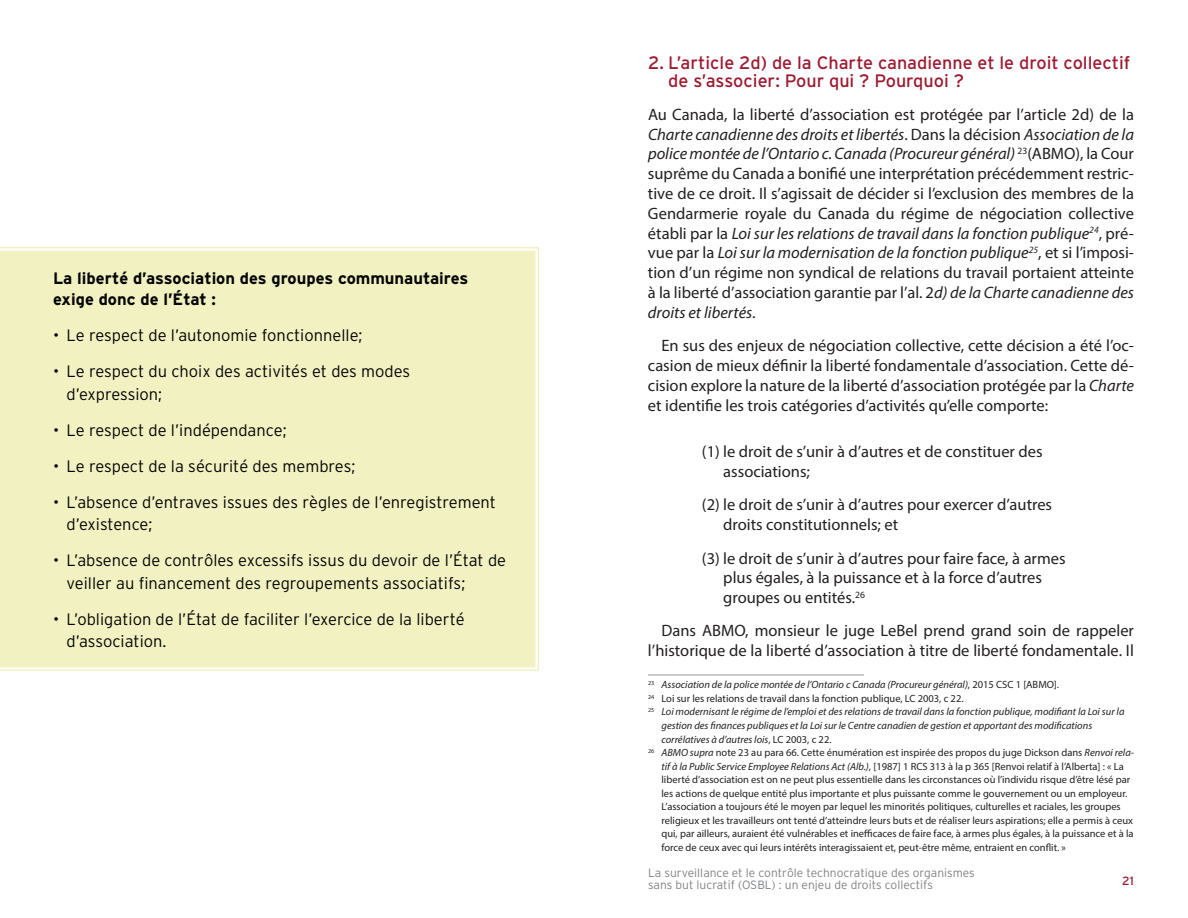
<style>
.page{position:relative;width:1188px;height:918px;background:#fff}
.page>*{position:absolute;margin:0;border:0;box-sizing:border-box;transform-origin:0 0}
.t1{font:18px/18px "Interstate";color:#9d1b32}
.t2{font:16.5px/19.8px "Myriad Pro";color:#231f20}
.t3{font:300 16.5px/22.5px "Interstate";color:#040503}
.t4{font:700 16.5px/20.9px "Interstate";color:#040503}
.t5{font:300 12px/12px "Interstate";color:#808285}
.t6{font:12px "Interstate";color:#9d1b32}
.t7{font:10.5px "Myriad Pro";color:#231f20}
.t8{font:italic 10.5px "Myriad Pro";color:#231f20}
.s1{font-style:italic}
.s2{font-style:normal}
</style>
<div class="page">
<hr style="left:648px;top:675px;width:216px;height:1px;background:#939598">
<div style="left:0;top:248px;width:538px;height:422px;background:#f2f1c2"></div>
<p class="t4" style="left:53px;top:268px;width:417px">La liberté d’association des groupes communautaires exige donc de l’État :</p>
<p class="t3" style="left:53px;top:324px;width:311px">• Le respect de l’autonomie fonctionnelle;</p>
<p class="t3" style="left:67px;top:360px;width:345px;text-indent:-13px">• Le respect du choix des activités et des modes d’expression;</p>
<p class="t3" style="left:53px;top:418px;width:235px">• Le respect de l’indépendance;</p>
<p class="t3" style="left:53px;top:454px;width:304px">• Le respect de la sécurité des membres;</p>
<p class="t3" style="left:67px;top:490px;width:431px;text-indent:-13px">• L’absence d’entraves issues des règles de l’enregistrement d’existence;</p>
<p class="t3" style="left:67px;top:549px;width:441px;text-indent:-13px">• L’absence de contrôles excessifs issus du devoir de l’État de veiller au financement des regroupements associatifs;</p>
<p class="t3" style="left:67px;top:607px;width:400px;text-indent:-13px">• L’obligation de l’État de faciliter l’exercice de la liberté d’association.</p>
<p class="t1" style="left:668px;top:53px;width:464px;text-indent:-20px">2. L’article 2d) de la Charte canadienne et le droit collectif de s’associer: Pour qui ? Pourquoi ?</p>
<p class="t2" style="left:648px;top:104px;width:488px;text-align:justify">Au Canada, la liberté d’association est protégée par l’article 2d) de la <span class="s1">Charte canadienne des droits et libertés</span>. Dans la décision <span class="s1">Association de la police montée de l’Ontario c. Canada (Procureur général)</span> <sup>23</sup>(ABMO), la Cour suprême du Canada a bonifié une interprétation précédemment restric&shy;tive de ce droit. Il s’agissait de décider si l’exclusion des membres de la Gendarmerie royale du Canada du régime de négociation collective établi par la <span class="s1">Loi sur les relations de travail dans la fonction publique</span><sup>24</sup>, pré&shy;vue par la <span class="s1">Loi sur la modernisation de la fonction publique</span><sup>25</sup>, et si l’imposi&shy;tion d’un régime non syndical de relations du travail portaient atteinte à la liberté d’association garantie par l’al. 2<span class="s1">d) de la Charte canadienne des droits et libertés</span>.</p>
<p class="t2" style="left:648px;top:335px;width:488px;text-align:justify;text-indent:14px">En sus des enjeux de négociation collective, cette décision a été l’oc&shy;casion de mieux définir la liberté fondamentale d’association. Cette dé&shy;cision explore la nature de la liberté d’association protégée par la <span class="s1">Charte </span>et identifie les trois catégories d’activités qu’elle comporte:</p>
<p class="t2" style="left:723px;top:442px;width:321px;text-indent:-21px">(1) le droit de s’unir à d’autres et de constituer des associations;</p>
<p class="t2" style="left:723px;top:495px;width:330px;text-indent:-21px">(2) le droit de s’unir à d’autres pour exercer d’autres droits constitutionnels; et</p>
<p class="t2" style="left:723px;top:548px;width:344px;text-indent:-21px">(3) le droit de s’unir à d’autres pour faire face, à armes plus égales, à la puissance et à la force d’autres groupes ou entités.<sup>26</sup></p>
<p class="t2" style="left:648px;top:621px;width:488px;text-align:right">Dans ABMO, monsieur le juge LeBel prend grand soin de rappeler l’historique de la liberté d’association à titre de liberté fondamentale. Il</p>
<p class="t8" style="left:648px;top:678px;width:413px"><sup>23</sup> Association de la police montée de l’Ontario c Canada (Procureur général)<span class="s2">, 2015 CSC 1 [ABMO].</span></p>
<p class="t7" style="left:648px;top:692px;width:317px"><sup>24</sup> Loi sur les relations de travail dans la fonction publique, LC 2003, c 22.</p>
<p class="t8" style="left:648px;top:705px;width:478px"><sup>25</sup> Loi modernisant le régime de l’emploi et des relations de travail dans la fonction publique, modifiant la Loi sur la</p>
<p class="t8" style="left:662px;top:719px;width:432px">gestion des finances publiques et la Loi sur le Centre canadien de gestion et apportant des modifications</p>
<p class="t8" style="left:662px;top:732px;width:172px">corrélatives à d’autres lois<span class="s2">, LC 2003, c 22.</span></p>
<p class="t7" style="left:648px;top:746px;width:488px"><sup>26</sup> <span class="s1">ABMO supra</span> note 23 au para 66. Cette énumération est inspirée des propos du juge Dickson dans <span class="s1">Renvoi rela-</span></p>
<p class="t7" style="left:662px;top:760px;width:464px"><span class="s1">tif à la Public Service Employee Relations Act (Alb.)</span>, [1987] 1 RCS 313 à la p 365 [Renvoi relatif à l’Alberta] : « La</p>
<p class="t7" style="left:662px;top:773px;width:470px">liberté d’association est on ne peut plus essentielle dans les circonstances où l’individu risque d’être lésé par</p>
<p class="t7" style="left:662px;top:787px;width:467px">les actions de quelque entité plus importante et plus puissante comme le gouvernement ou un employeur.</p>
<p class="t7" style="left:662px;top:800px;width:461px">L’association a toujours été le moyen par lequel les minorités politiques, culturelles et raciales, les groupes</p>
<p class="t7" style="left:662px;top:814px;width:473px">religieux et les travailleurs ont tenté d’atteindre leurs buts et de réaliser leurs aspirations; elle a permis à ceux</p>
<p class="t7" style="left:662px;top:827px;width:474px">qui, par ailleurs, auraient été vulnérables et inefficaces de faire face, à armes plus égales, à la puissance et à la</p>
<p class="t7" style="left:662px;top:841px;width:406px">force de ceux avec qui leurs intérêts interagissaient et, peut-être même, entraient en conflit. »</p>
<p class="t5" style="left:648px;top:867px;width:328px">La surveillance et le contrôle technocratique des organismes sans but lucratif (OSBL) : un enjeu de droits collectifs</p>
<p class="t6" style="left:1122px;top:874px;width:13px">21</p>
</div>
